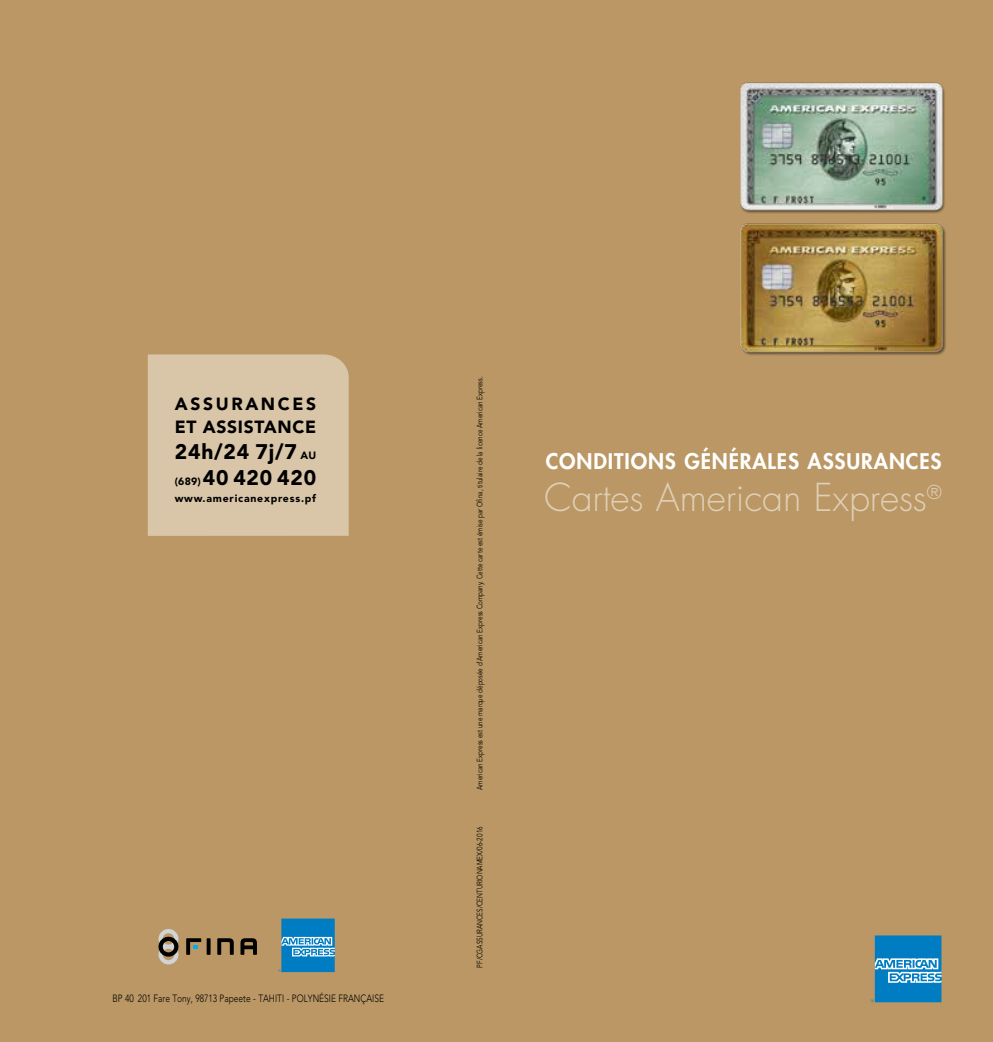
<style>
.page{position:relative;width:993px;height:1042px;background:#fff}
.page>*{position:absolute;margin:0;border:0;box-sizing:border-box;transform-origin:0 0}
.t1{font:300 37.45px "Futura";letter-spacing:-.005em;color:#dfcfb6}
.t2{font:800 21px "Futura";letter-spacing:.04em;color:#fff}
.t3{font:900 21px/25.9px "Avenir";letter-spacing:.04em;color:#000}
.t4{font:900 17.5px/22.8px "Avenir";letter-spacing:.095em;color:#000}
.t5{font:300 10.5px "Avenir";color:#000;scale:.8 1}
.t6{font:900 10.5px "Avenir";letter-spacing:.075em;color:#000}
.t7{font:7.88px "Avenir";color:#000;scale:.8 1}
.s1{font-size:10.5px}
</style>
<div class="page">
<div style="left:0;top:0;width:992px;height:1042px;background:#ba9764"></div>
<svg style="left:870px;top:935px;width:71px;height:67px;background:#3391c4"></svg>
<img style="left:740px;top:82px;width:206px;height:273px">
<div style="left:148px;top:354px;width:200px;height:182px;background:#d9c5a7"></div>
<div style="left:739px;top:83px;width:206px;height:131px;background:#000;opacity:.5"></div>
<svg style="left:158px;top:929px;width:20px;height:35px"></svg>
<svg style="left:206px;top:938px;width:4px;height:17px"></svg>
<svg style="left:217px;top:938px;width:17px;height:17px"></svg>
<svg style="left:240px;top:938px;width:17px;height:17px"></svg>
<svg style="left:186px;top:938px;width:15px;height:17px"></svg>
<svg style="left:278px;top:918px;width:57px;height:54px;background:#3291c4"></svg>
<h3 class="t4" style="left:175px;top:392px;width:143px">ASSURA NCES<br>ET ASSISTANCE</h3>
<h2 class="t3" style="left:175px;top:438px;width:143px">24H/24 7J/7 <span class="s1">AU (689)</span> 40 420 420</h2>
<h3 class="t6" style="left:175px;top:492px;width:143px">WWW.AMERICANEXPRESS.PF</h3>
<h3 class="t5" style="left:112px;top:992px;width:341px">BP 40 201 Fare Tony, 98713 Papeete - TAHITI - POLYNÉSIE FRANÇAISE</h3>
<p class="t7" style="left:475px;top:790px;width:518px;rotate:-90deg">American Express est une marque déposée d’American Express Company. Cette carte est émise par Ofina, titulaire de la licence American Express.</p>
<p class="t7" style="left:475px;top:967px;width:178px;rotate:-90deg">PF/CGASSURANCES/CENTURIONAMEX/06-2016</p>
<h2 class="t2" style="left:545px;top:447px;width:276px">CONDITIONS GÉNÉRALES ASS</h2>
<h2 class="t2" style="left:846px;top:447px;width:29px">URANCES</h2>
<h1 class="t1" style="left:544px;top:473px;width:399px">Cartes American Express<sup>®</sup></h1>
</div>
